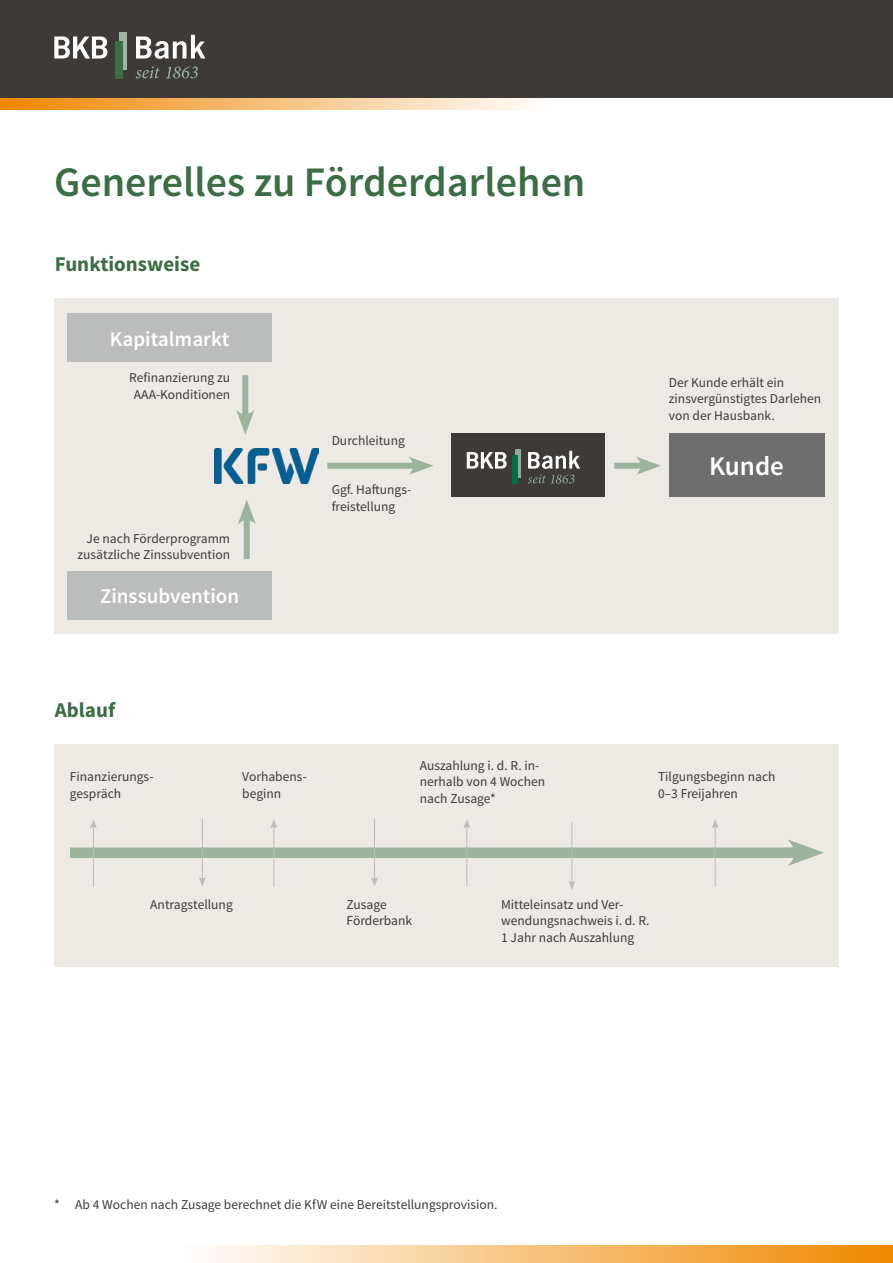
<style>
.page{position:relative;width:893px;height:1263px;background:#fff}
.page>*{position:absolute;margin:0;border:0;box-sizing:border-box;transform-origin:0 0}
.t1{font:600 42px "Source Sans Pro";color:#3c6e46}
.t2{font:600 27px "Source Sans Pro";color:#fff}
.t3{font:600 21px "Source Sans Pro";color:#fff}
.t4{font:700 21px "Source Sans Pro";color:#3c6e46}
.t5{font:13.5px/16.5px "Source Sans Pro";color:#3e3a37}
</style>
<div class="page">
<div style="left:54px;top:744px;width:785px;height:223px;background:#edeae6"></div>
<div style="left:54px;top:298px;width:785px;height:336px;background:#edeae6"></div>
<svg style="left:0;top:97px;width:547px;height:12px"></svg>
<div style="left:0;top:0;width:893px;height:97px;background:#3e3a37"></div>
<svg style="left:54px;top:35px;width:151px;height:24px"></svg>
<div style="left:119px;top:33px;width:8px;height:37px;background:#9eb7a2"></div>
<div style="left:115px;top:41px;width:8px;height:37px;background:#3a6f47"></div>
<svg style="left:136px;top:66px;width:62px;height:12px"></svg>
<div style="left:70px;top:847px;width:733px;height:11px;background:#9cb49e"></div>
<svg style="left:787px;top:839px;width:37px;height:27px"></svg>
<hr style="left:93px;top:826px;width:1px;height:61px;background:#bbbcbc">
<svg style="left:90px;top:819px;width:7px;height:9px"></svg>
<hr style="left:273px;top:826px;width:1px;height:61px;background:#bbbcbc">
<svg style="left:270px;top:819px;width:7px;height:9px"></svg>
<hr style="left:715px;top:826px;width:1px;height:61px;background:#bbbcbc">
<svg style="left:712px;top:819px;width:7px;height:9px"></svg>
<hr style="left:466px;top:826px;width:1px;height:61px;background:#bbbcbc">
<svg style="left:463px;top:819px;width:7px;height:9px"></svg>
<hr style="left:202px;top:819px;width:1px;height:61px;background:#bbbcbc">
<svg style="left:199px;top:877px;width:7px;height:9px"></svg>
<hr style="left:374px;top:819px;width:1px;height:61px;background:#bbbcbc">
<svg style="left:371px;top:877px;width:7px;height:9px"></svg>
<hr style="left:571px;top:822px;width:1px;height:61px;background:#bbbcbc">
<svg style="left:568px;top:881px;width:7px;height:9px"></svg>
<div style="left:68px;top:314px;width:204px;height:48px;background:#bbbcbc"></div>
<div style="left:68px;top:571px;width:204px;height:49px;background:#bbbcbc"></div>
<div style="left:327px;top:463px;width:92px;height:6px;background:#9cb49e"></div>
<svg style="left:408px;top:457px;width:26px;height:18px"></svg>
<div style="left:614px;top:463px;width:32px;height:6px;background:#9cb49e"></div>
<svg style="left:636px;top:456px;width:25px;height:19px"></svg>
<div style="left:242px;top:375px;width:6px;height:45px;background:#9cb49e"></div>
<svg style="left:236px;top:410px;width:18px;height:25px"></svg>
<div style="left:244px;top:514px;width:6px;height:45px;background:#9cb49e"></div>
<svg style="left:238px;top:500px;width:18px;height:25px"></svg>
<div style="left:669px;top:433px;width:155px;height:64px;background:#6e6e6e"></div>
<img style="left:214px;top:448px;width:104px;height:36px">
<div style="left:183px;top:1245px;width:710px;height:18px;background:linear-gradient(to right,#fefefd,#f18900)"></div>
<div style="left:451px;top:433px;width:153px;height:64px;background:#3e3a37"></div>
<div style="left:515px;top:449px;width:6px;height:28px;background:#91ad94"></div>
<svg style="left:467px;top:451px;width:113px;height:32px"></svg>
<h1 class="t1" style="left:54px;top:156px;width:533px">Generelles zu Förderdarlehen</h1>
<h3 class="t4" style="left:55px;top:250px;width:147px">Funktionsweise</h3>
<h3 class="t3" style="left:110px;top:326px;width:121px">Kapitalmarkt</h3>
<p class="t5" style="left:129px;top:369px;width:102px;text-align:center">Refinanzierung zu<br>AAA-Konditionen</p>
<p class="t5" style="left:78px;top:530px;width:154px;text-align:right">Je nach Förderprogramm zusätzliche Zinssubvention</p>
<h3 class="t3" style="left:100px;top:583px;width:141px">Zinssubvention</h3>
<h3 class="t4" style="left:55px;top:697px;width:62px">Ablauf</h3>
<p class="t5" style="left:332px;top:433px;width:75px">Durchleitung</p>
<p class="t5" style="left:332px;top:481px;width:81px">Ggf. Haftungs&shy;freistellung</p>
<p class="t5" style="left:669px;top:374px;width:154px">Der Kunde erhält ein zinsvergünstigtes Darlehen von der Hausbank.</p>
<h2 class="t2" style="left:709px;top:449px;width:76px">Kunde</h2>
<p class="t5" style="left:70px;top:769px;width:85px">Finanzierungs&shy;gespräch</p>
<p class="t5" style="left:242px;top:769px;width:66px">Vorhabens&shy;beginn</p>
<p class="t5" style="left:420px;top:757px;width:127px">Auszahlung i. d. R. in&shy;nerhalb von 4 Wochen nach Zusage*</p>
<p class="t5" style="left:658px;top:769px;width:119px">Tilgungsbeginn nach<br>0–3 Freijahren</p>
<p class="t5" style="left:150px;top:896px;width:84px">Antragstellung</p>
<p class="t5" style="left:347px;top:896px;width:67px">Zusage<br>Förderbank</p>
<p class="t5" style="left:501px;top:896px;width:150px">Mitteleinsatz und Ver&shy;wendungsnachweis i. d. R.<br>1 Jahr nach Auszahlung</p>
<p class="t5" style="left:54px;top:1196px;width:445px">* Ab 4 Wochen nach Zusage berechnet die KfW eine Bereitstellungsprovision.</p>
</div>
